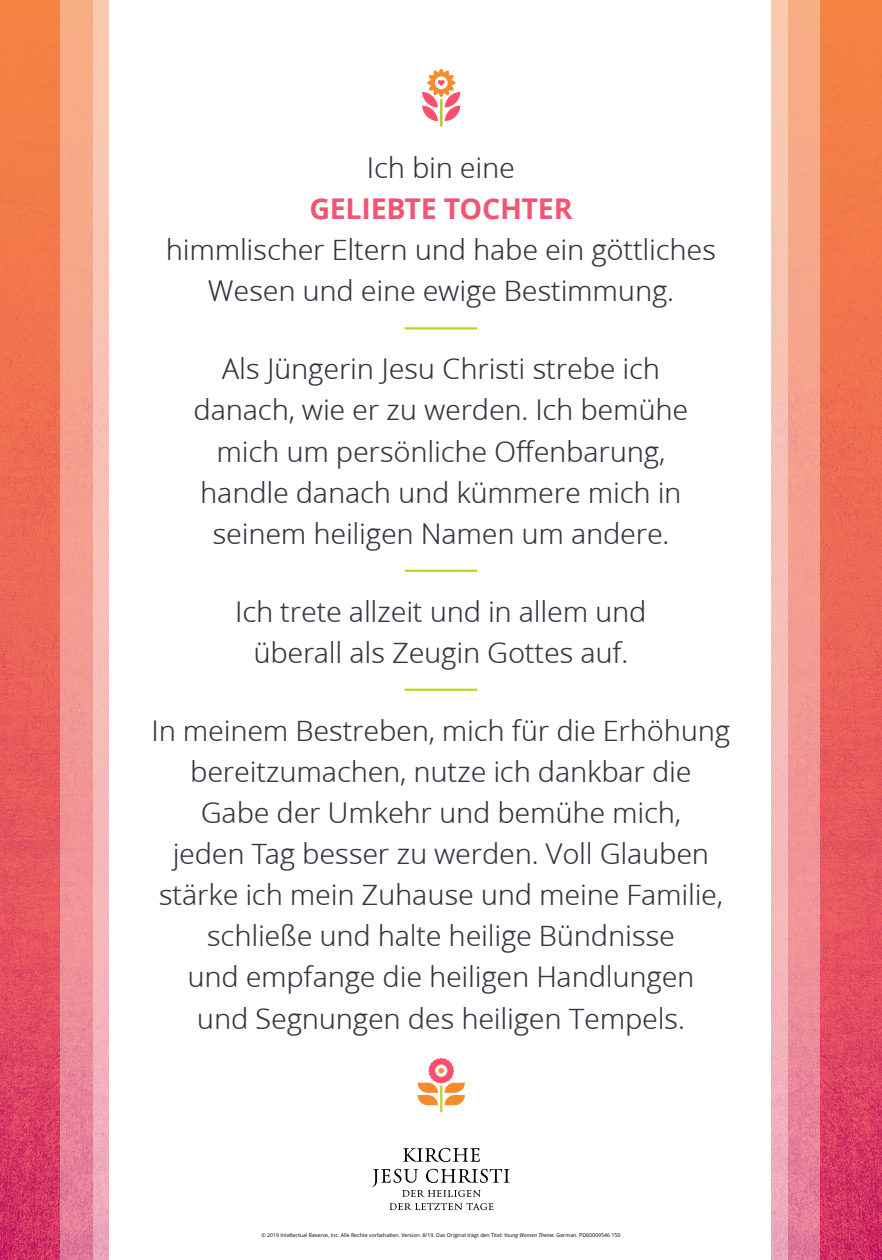
<style>
.page{position:relative;width:882px;height:1260px;background:#fff}
.page>*{position:absolute;margin:0;border:0;box-sizing:border-box;transform-origin:0 0}
.p1{font:28.7px/41.1px "Zoramlds Lat";letter-spacing:-.01em;color:#343741;text-align:center}
.p1_first{font:28.7px/41.1px "Zoramlds Lat";letter-spacing:-.01em;color:#343741;text-align:center}
.t1{font:5.25px "Zoramlds Lat";color:#000}
.s1{font-weight:700;color:#f05674}
.s2{font-style:italic}
</style>
<div class="page">
<img style="left:0;top:0;width:882px;height:1260px">
<div style="left:61px;top:0;width:759px;height:1260px;background:linear-gradient(to bottom,#fab185,#e8809d)"></div>
<div style="left:93px;top:0;width:695px;height:1260px;background:linear-gradient(to bottom,#fbccaf,#f0acbe)"></div>
<div style="left:109px;top:0;width:662px;height:1260px;background:#fff"></div>
<hr style="left:405px;top:327px;width:72px;height:2px;background:#bed21e">
<hr style="left:405px;top:570px;width:72px;height:2px;background:#bed21e">
<hr style="left:405px;top:689px;width:72px;height:2px;background:#bed21e">
<svg style="left:373px;top:1169px;width:136px;height:28px"></svg>
<svg style="left:389px;top:1203px;width:104px;height:7px"></svg>
<svg style="left:403px;top:1148px;width:77px;height:14px"></svg>
<svg style="left:422px;top:69px;width:38px;height:57px"></svg>
<svg style="left:418px;top:1058px;width:47px;height:54px"></svg>
<p class="p1_first" style="left:166px;top:147px;width:552px">Ich bin eine<br><span class="s1">GELIEBTE TOCHTER<br></span>himmlischer Eltern und habe ein göttliches<br>Wesen und eine ewige Bestimmung.</p>
<p class="p1" style="left:194px;top:349px;width:496px">Als Jüngerin Jesu Christi strebe ich danach, wie er zu werden. Ich bemühe mich um persönliche Offenbarung, handle danach und kümmere mich in seinem heiligen Namen um andere.</p>
<p class="p1" style="left:235px;top:591px;width:413px">Ich trete allzeit und in allem und überall als Zeugin Gottes auf.</p>
<p class="p1" style="left:152px;top:710px;width:580px">In meinem Bestreben, mich für die Erhöhung bereitzumachen, nutze ich dankbar die<br>Gabe der Umkehr und bemühe mich,<br>jeden Tag besser zu werden. Voll Glauben stärke ich mein Zuhause und meine Familie, schließe und halte heilige Bündnisse<br>und empfange die heiligen Handlungen<br>und Segnungen des heiligen Tempels.</p>
<p class="t1" style="left:261px;top:1231px;width:361px">© 2019 Intellectual Reserve, Inc. Alle Rechte vorbehalten. Version: 8/19. Das Original trägt den Titel: <span class="s2">Young Women Theme.</span> German. PD60009546 150</p>
</div>
